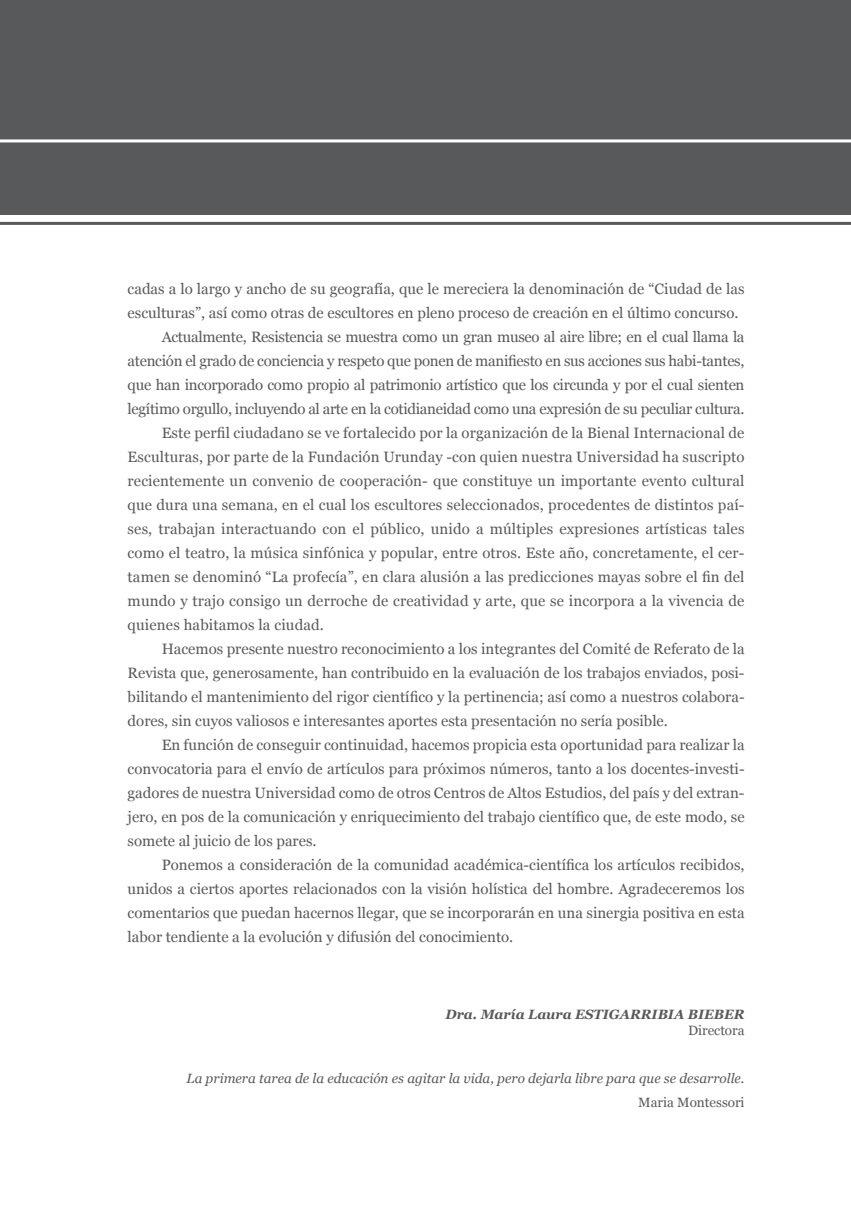
<style>
.page{position:relative;width:851px;height:1212px;background:#fff}
.page>*{position:absolute;margin:0;border:0;box-sizing:border-box;transform-origin:0 0}
.t1{font:15px "Georgia";color:#58595b}
.t2{font:15px "Georgia";letter-spacing:-.02em;color:#58595b}
.t3{font:italic 13.5px "Georgia";color:#58595b}
.t4{font:italic 700 13.5px "Georgia";color:#58595b}
.t5{font:13.5px "Georgia";color:#58595b}
</style>
<div class="page">
<div style="left:0;top:0;width:850px;height:214px;background:#58595b"></div>
<hr style="left:0;top:139px;width:850px;height:3px;background:#fff">
<hr style="left:0;top:222px;width:850px;height:3px;background:#58595b">
<p class="t1" style="left:128px;top:280px;width:618px">cadas a lo largo y ancho de su geografía, que le mereciera la denominación de “Ciudad de las</p>
<p class="t1" style="left:128px;top:304px;width:612px">esculturas”, así como otras de escultores en pleno proceso de creación en el último concurso.</p>
<p class="t2" style="left:162px;top:328px;width:584px">Actualmente, Resistencia se muestra como un gran museo al aire libre; en el cual llama la</p>
<p class="t2" style="left:128px;top:352px;width:618px">atención el grado de conciencia y respeto que ponen de manifiesto en sus acciones sus habi-tantes,</p>
<p class="t2" style="left:128px;top:376px;width:618px">que han incorporado como propio al patrimonio artístico que los circunda y por el cual sienten</p>
<p class="t2" style="left:128px;top:400px;width:618px">legítimo orgullo, incluyendo al arte en la cotidianeidad como una expresión de su peculiar cultura.</p>
<p class="t1" style="left:162px;top:424px;width:584px">Este perfil ciudadano se ve fortalecido por la organización de la Bienal Internacional de</p>
<p class="t1" style="left:128px;top:448px;width:618px">Esculturas, por parte de la Fundación Urunday -con quien nuestra Universidad ha suscripto</p>
<p class="t1" style="left:128px;top:472px;width:618px">recientemente un convenio de cooperación- que constituye un importante evento cultural</p>
<p class="t1" style="left:128px;top:496px;width:618px">que dura una semana, en el cual los escultores seleccionados, procedentes de distintos paí-</p>
<p class="t1" style="left:128px;top:520px;width:618px">ses, trabajan interactuando con el público, unido a múltiples expresiones artísticas tales</p>
<p class="t1" style="left:128px;top:544px;width:618px">como el teatro, la música sinfónica y popular, entre otros. Este año, concretamente, el cer-</p>
<p class="t1" style="left:128px;top:568px;width:618px">tamen se denominó “La profecía”, en clara alusión a las predicciones mayas sobre el fin del</p>
<p class="t1" style="left:128px;top:592px;width:618px">mundo y trajo consigo un derroche de creatividad y arte, que se incorpora a la vivencia de</p>
<p class="t1" style="left:128px;top:616px;width:198px">quienes habitamos la ciudad.</p>
<p class="t1" style="left:162px;top:640px;width:584px">Hacemos presente nuestro reconocimiento a los integrantes del Comité de Referato de la</p>
<p class="t1" style="left:128px;top:664px;width:618px">Revista que, generosamente, han contribuido en la evaluación de los trabajos enviados, posi-</p>
<p class="t1" style="left:128px;top:688px;width:618px">bilitando el mantenimiento del rigor científico y la pertinencia; así como a nuestros colabora-</p>
<p class="t1" style="left:128px;top:712px;width:541px">dores, sin cuyos valiosos e interesantes aportes esta presentación no sería posible.</p>
<p class="t1" style="left:162px;top:736px;width:584px">En función de conseguir continuidad, hacemos propicia esta oportunidad para realizar la</p>
<p class="t1" style="left:128px;top:760px;width:618px">convocatoria para el envío de artículos para próximos números, tanto a los docentes-investi-</p>
<p class="t1" style="left:128px;top:784px;width:618px">gadores de nuestra Universidad como de otros Centros de Altos Estudios, del país y del extran-</p>
<p class="t1" style="left:128px;top:808px;width:618px">jero, en pos de la comunicación y enriquecimiento del trabajo científico que, de este modo, se</p>
<p class="t1" style="left:128px;top:832px;width:190px">somete al juicio de los pares.</p>
<p class="t1" style="left:162px;top:856px;width:584px">Ponemos a consideración de la comunidad académica-científica los artículos recibidos,</p>
<p class="t1" style="left:128px;top:880px;width:618px">unidos a ciertos aportes relacionados con la visión holística del hombre. Agradeceremos los</p>
<p class="t1" style="left:128px;top:904px;width:618px">comentarios que puedan hacernos llegar, que se incorporarán en una sinergia positiva en esta</p>
<p class="t1" style="left:128px;top:928px;width:387px">labor tendiente a la evolución y difusión del conocimiento.</p>
<p class="t4" style="left:445px;top:1006px;width:300px">Dra. María Laura Estigarribia Bieber</p>
<p class="t5" style="left:688px;top:1022px;width:58px">Directora</p>
<p class="t3" style="left:186px;top:1070px;width:559px">La primera tarea de la educación es agitar la vida, pero dejarla libre para que se desarrolle.</p>
<p class="t5" style="left:638px;top:1094px;width:108px">Maria Montessori</p>
</div>
